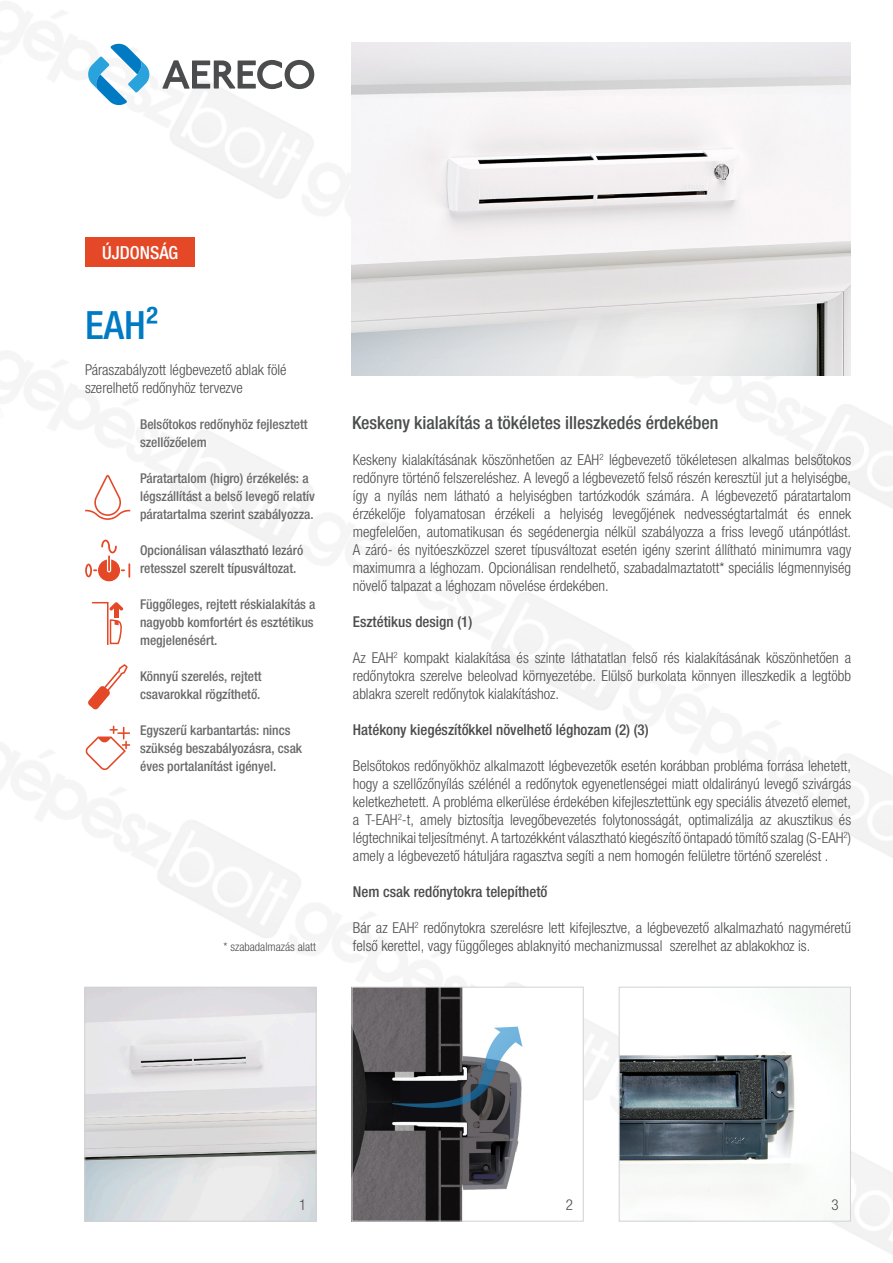
<style>
.page{position:relative;width:893px;height:1263px;background:#fff}
.page>*{position:absolute;margin:0;border:0;box-sizing:border-box;transform-origin:0 0}
.Text{font:500 condensed 39px "Helvetica Neue LTW1 G";color:#007bc3}
.Text-2{font:500 condensed 18px "Helvetica Neue LTW1 G";color:#4b4c4d}
.No-grid-aligned{font:500 condensed 18px "Helvetica Neue LTW1 G";color:#fff}
.Text-3{font:300 condensed 15px/18px "Helvetica Neue LTW1 G";color:#4b4c4d;text-align:justify}
.Text-4{font:500 condensed 15px "Helvetica Neue LTW1 G";color:#4b4c4d}
.No-grid-aligned-2{font:300 condensed 15px "Helvetica Neue LTW1 G";color:#4b4c4d}
.Keypoints_text{font:500 condensed 13.5px/18px "Helvetica Neue LTW1 G";color:#69696c}
.No-grid-aligned-3{font:300 condensed 12px "Helvetica Neue LTW1 G";color:#4b4c4d}
</style>
<div class="page">
<img style="left:84px;top:42px;width:809px;height:1212px">
<svg style="left:162px;top:60px;width:152px;height:29px"></svg>
<svg style="left:87px;top:43px;width:64px;height:63px"></svg>
<img style="left:87px;top:989px;width:227px;height:230px">
<div style="left:85px;top:987px;width:231px;height:234px;border:1px solid #d1d2d4"></div>
<img style="left:352px;top:42px;width:498px;height:333px">
<img style="left:354px;top:989px;width:227px;height:230px">
<div style="left:352px;top:987px;width:231px;height:234px;border:1px solid #d1d2d4"></div>
<img style="left:621px;top:989px;width:228px;height:230px">
<div style="left:619px;top:987px;width:232px;height:234px;border:1px solid #d1d2d4"></div>
<svg style="left:85px;top:540px;width:45px;height:41px"></svg>
<svg style="left:91px;top:601px;width:32px;height:44px"></svg>
<svg style="left:85px;top:726px;width:45px;height:44px"></svg>
<svg style="left:88px;top:664px;width:40px;height:45px"></svg>
<svg style="left:85px;top:475px;width:45px;height:45px"></svg>
<div style="left:85px;top:237px;width:110px;height:30px;background:#e44826"></div>
<p class="No-grid-aligned" style="left:102px;top:241px;width:78px">ÚJDONSÁG</p>
<p class="Text" style="left:85px;top:302px;width:75px">EAH²</p>
<p class="Text-3" style="left:85px;top:361px;width:203px">Páraszabályzott légbevezető ablak fölé szerelhető redőnyhöz tervezve</p>
<p class="Keypoints_text" style="left:140px;top:415px;width:169px">Belsőtokos redőnyhöz fejlesztett szellőzőelem</p>
<p class="Keypoints_text" style="left:140px;top:469px;width:176px">Páratartalom (higro) érzékelés: a légszállítást a belső levegő relatív páratartalma szerint szabályozza.</p>
<p class="Keypoints_text" style="left:140px;top:541px;width:165px">Opcionálisan választható lezáró retesszel szerelt típusváltozat.</p>
<p class="Keypoints_text" style="left:140px;top:595px;width:177px">Függőleges, rejtett réskialakítás a nagyobb komfortért és esztétikus megjelenésért.</p>
<p class="Keypoints_text" style="left:140px;top:667px;width:123px">Könnyű szerelés, rejtett csavarokkal rögzíthető.</p>
<p class="Keypoints_text" style="left:140px;top:721px;width:164px">Egyszerű karbantartás: nincs szükség beszabályozásra, csak éves portalanítást igényel.</p>
<p class="No-grid-aligned-3" style="left:224px;top:939px;width:94px">* szabadalmazás alatt</p>
<p class="Text-2" style="left:352px;top:412px;width:368px">Keskeny kialakítás a tökéletes illeszkedés érdekében</p>
<p class="Text-3" style="left:353px;top:451px;width:500px">Keskeny kialakításának köszönhetően az EAH<sup>2</sup> légbevezető tökéletesen alkalmas belsőtokos redőnyre történő felszereléshez. A levegő a légbevezető felső részén keresztül jut a helyiségbe, így a nyílás nem látható a helyiségben tartózkodók számára. A légbevezető páratartalom érzékelője folyamatosan érzékeli a helyiség levegőjének nedvességtartalmát és ennek megfelelően, automatikusan és segédenergia nélkül szabályozza a friss levegő utánpótlást.<br>A záró- és nyitóeszközzel szeret típusváltozat esetén igény szerint állítható minimumra vagy maximumra a léghozam. Opcionálisan rendelhető, szabadalmaztatott* speciális légmennyiség növelő talpazat a léghozam növelése érdekében.</p>
<p class="Text-4" style="left:353px;top:613px;width:121px">Esztétikus design (1)</p>
<p class="Text-3" style="left:353px;top:649px;width:500px">Az EAH<sup>2</sup> kompakt kialakítása és szinte láthatatlan felső rés kialakításának köszönhetően a redőnytokra szerelve beleolvad környezetébe. Elülső burkolata könnyen illeszkedik a legtöbb ablakra szerelt redőnytok kialakításhoz.</p>
<p class="Text-4" style="left:353px;top:721px;width:297px">Hatékony kiegészítőkkel növelhető léghozam (2) (3)</p>
<p class="Text-3" style="left:353px;top:757px;width:500px">Belsőtokos redőnyökhöz alkalmazott légbevezetők esetén korábban probléma forrása lehetett, hogy a szellőzőnyílás szélénél a redőnytok egyenetlenségei miatt oldalirányú levegő szivárgás keletkezhetett. A probléma elkerülése érdekében kifejlesztettünk egy speciális átvezető elemet, a T-EAH<sup>2</sup>-t, amely biztosítja levegőbevezetés folytonosságát, optimalizálja az akusztikus és légtechnikai teljesítményt. A tartozékként választható kiegészítő öntapadó tömítő szalag (S-EAH<sup>2</sup>) amely a légbevezető hátuljára ragasztva segíti a nem homogén felületre történő szerelést .</p>
<p class="Text-4" style="left:353px;top:883px;width:196px">Nem csak redőnytokra telepíthető</p>
<p class="Text-3" style="left:353px;top:919px;width:500px">Bár az EAH<sup>2</sup> redőnytokra szerelésre lett kifejlesztve, a légbevezető alkalmazható nagyméretű felső kerettel, vagy függőleges ablaknyitó mechanizmussal szerelhet az ablakokhoz is.</p>
<p class="No-grid-aligned-2" style="left:299px;top:1196px;width:9px">1</p>
<p class="No-grid-aligned-2" style="left:566px;top:1196px;width:9px">2</p>
<p class="No-grid-aligned-2" style="left:832px;top:1196px;width:9px">3</p>
</div>
